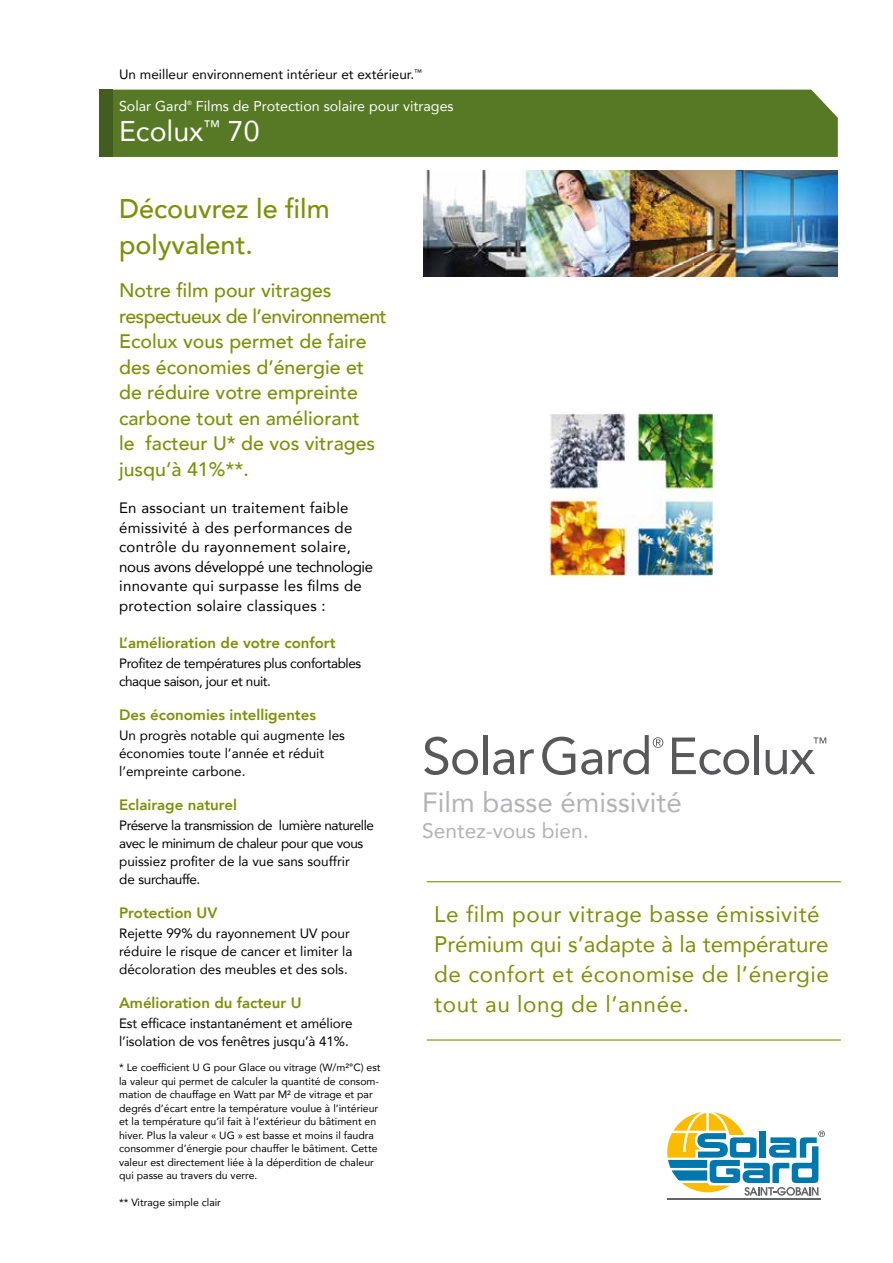
<style>
.page{position:relative;width:893px;height:1263px;background:#fff}
.page>*{position:absolute;margin:0;border:0;box-sizing:border-box;transform-origin:0 0}
.t1{font:28.5px "Avenir LT Com";color:#fff}
.t2{font:27.75px "Avenir LT Com";color:#b1b3b4}
.t3{font:500 27px/35.2px "Avenir LT Com";color:#7d9008}
.t4{font:22.5px/30px "Avenir LT Com";letter-spacing:.025em;color:#7d9008}
.t5{font:21px "Avenir LT Com";color:#b1b3b4}
.t6{font:500 19.5px/25.5px "Avenir LT Com";color:#7d9008}
.t7{font:15px/19.5px "Avenir LT Com";letter-spacing:.02em;color:#000}
.t8{font:800 15px "Avenir LT Com";color:#7d9008}
.t9{font:14.25px "Avenir LT Com";color:#fff}
.t10{font:13.5px/18px "Avenir LT Com";color:#000}
.t11{font:13.5px/18px "Avenir LT Com";letter-spacing:-.03em;color:#000}
.t12{font:10.5px/13.5px "Avenir LT Com";color:#000}
.t13{font:6px "Avenir LT Com";color:#fff}
</style>
<div class="page">
<img style="left:550px;top:412px;width:162px;height:165px">
<img style="left:424px;top:170px;width:414px;height:106px">
<div style="left:113px;top:90px;width:725px;height:67px;background:#577925"></div>
<div style="left:99px;top:90px;width:14px;height:67px;background:#435d21"></div>
<svg style="left:424px;top:737px;width:54px;height:38px"></svg>
<hr style="left:484px;top:735px;width:4px;height:39px;background:#58585a">
<svg style="left:493px;top:749px;width:21px;height:26px"></svg>
<svg style="left:520px;top:749px;width:14px;height:25px"></svg>
<svg style="left:542px;top:737px;width:33px;height:38px"></svg>
<svg style="left:581px;top:749px;width:21px;height:26px"></svg>
<svg style="left:608px;top:735px;width:55px;height:40px"></svg>
<svg style="left:672px;top:737px;width:77px;height:38px"></svg>
<hr style="left:755px;top:735px;width:4px;height:39px;background:#58585a">
<svg style="left:766px;top:750px;width:49px;height:25px"></svg>
<svg style="left:813px;top:737px;width:13px;height:6px"></svg>
<hr style="left:427px;top:881px;width:414px;height:1px;background:#7d9008">
<hr style="left:427px;top:1039px;width:414px;height:1px;background:#7d9008">
<svg style="left:667px;top:1112px;width:158px;height:84px"></svg>
<hr style="left:667px;top:1198px;width:153px;height:1px;background:#646567">
<p class="t10" style="left:119px;top:65px;width:304px">Un meilleur environnement intérieur et extérieur.<sup>™</sup></p>
<h3 class="t9" style="left:119px;top:98px;width:70px">Solar Gard</h3>
<p class="t13" style="left:187px;top:99px;width:6px">®</p>
<h3 class="t9" style="left:196px;top:98px;width:259px">Films de Protection solaire pour vitrages</h3>
<h1 class="t1" style="left:119px;top:114px;width:142px">Ecolux<sup>™</sup> 70</h1>
<h3 class="t3" style="left:119px;top:192px;width:212px">Découvrez le film polyvalent.</h3>
<h3 class="t6" style="left:119px;top:278px;width:269px">Notre film pour vitrages respectueux de l’environnement<br>Ecolux vous permet de faire des économies d’énergie et de réduire votre empreinte carbone tout en améliorant<br>le facteur U* de vos vitrages jusqu’à 41%**.</h3>
<h3 class="t7" style="left:119px;top:498px;width:256px">En associant un traitement faible émissivité à des performances de contrôle du rayonnement solaire, nous avons développé une technologie innovante qui surpasse les films de protection solaire classiques :</h3>
<h3 class="t8" style="left:119px;top:634px;width:218px">L’amélioration de votre confort</h3>
<p class="t11" style="left:119px;top:654px;width:244px">Profitez de températures plus confortables chaque saison, jour et nuit.</p>
<h3 class="t8" style="left:119px;top:706px;width:198px">Des économies intelligentes</h3>
<p class="t10" style="left:119px;top:726px;width:227px">Un progrès notable qui augmente les économies toute l’année et réduit l’empreinte carbone.</p>
<h3 class="t8" style="left:119px;top:796px;width:119px">Eclairage naturel</h3>
<p class="t11" style="left:119px;top:816px;width:256px">Préserve la transmission de lumière naturelle avec le minimum de chaleur pour que vous puissiez profiter de la vue sans souffrir<br>de surchauffe.</p>
<h3 class="t8" style="left:119px;top:904px;width:100px">Protection UV</h3>
<p class="t10" style="left:119px;top:924px;width:235px">Rejette 99% du rayonnement UV pour réduire le risque de cancer et limiter la décoloration des meubles et des sols.</p>
<h3 class="t8" style="left:119px;top:994px;width:184px">Amélioration du facteur U</h3>
<p class="t10" style="left:119px;top:1014px;width:235px">Est efficace instantanément et améliore l’isolation de vos fenêtres jusqu’à 41%.</p>
<p class="t12" style="left:119px;top:1061px;width:263px">* Le coefficient U G pour Glace ou vitrage (W/m²°C) est la valeur qui permet de calculer la quantité de consom&shy;mation de chauffage en Watt par M² de vitrage et par degrés d’écart entre la température voulue à l’intérieur et la température qu’il fait à l’extérieur du bâtiment en hiver. Plus la valeur « UG » est basse et moins il faudra consommer d’énergie pour chauffer le bâtiment. Cette valeur est directement liée à la déperdition de chaleur qui passe au travers du verre.</p>
<p class="t12" style="left:119px;top:1196px;width:103px">** Vitrage simple clair</p>
<h2 class="t2" style="left:422px;top:785px;width:261px">Film basse émissivité</h2>
<h3 class="t5" style="left:422px;top:818px;width:168px">Sentez-vous bien.</h3>
<h3 class="t4" style="left:434px;top:898px;width:396px">Le film pour vitrage basse émissivité Prémium qui s’adapte à la température de confort et économise de l’énergie tout au long de l’année.</h3>
</div>
